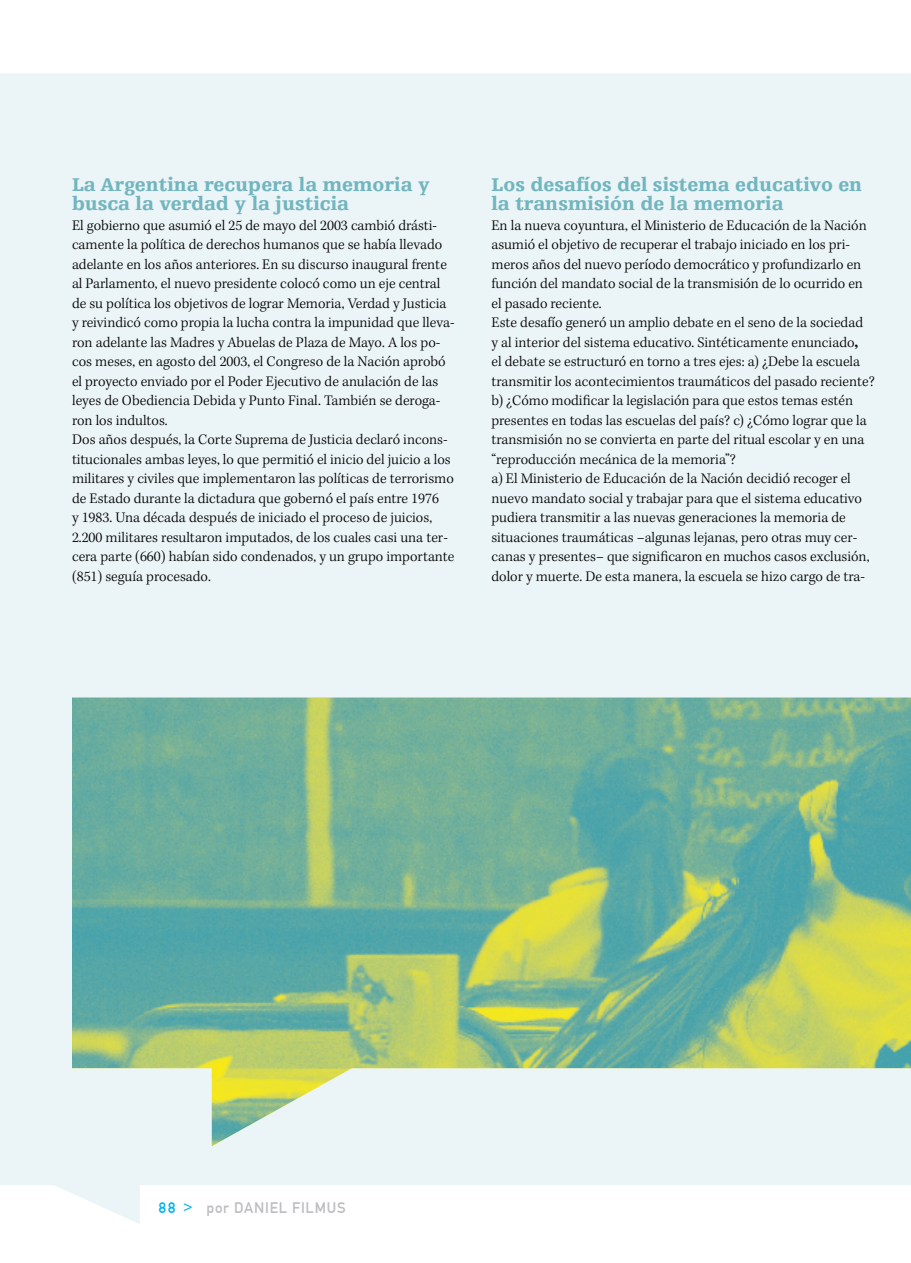
<style>
.page{position:relative;width:911px;height:1263px;background:#fff}
.page>*{position:absolute;margin:0;border:0;box-sizing:border-box;transform-origin:0 0}
.t1{font:900 19.5px/19.5px "Egyptienne F";color:#71b5be}
.t2{font:300 15px/19.5px "Kepler Std";color:#000}
.t3{font:15px "DIN1451 Mittelschrift";letter-spacing:.05em;color:#bcbec0}
.s1{font-weight:700}
.s2{color:#00b3f0}
</style>
<div class="page">
<div style="left:0;top:73px;width:911px;height:1151px;background:#ebf4f7"></div>
<img style="left:72px;top:698px;width:839px;height:448px">
<h1 class="t1" style="left:72px;top:175px;width:360px">La Argentina recupera la memoria y busca la verdad y la justicia</h1>
<p class="t2" style="left:72px;top:216px;width:384px">El gobierno que asumió el 25 de mayo del 2003 cambió drásti&shy;camente la política de derechos humanos que se había llevado adelante en los años anteriores. En su discurso inaugural frente al Parlamento, el nuevo presidente colocó como un eje central de su política los objetivos de lograr Memoria, Verdad y Justicia y reivindicó como propia la lucha contra la impunidad que lleva&shy;ron adelante las Madres y Abuelas de Plaza de Mayo. A los po&shy;cos meses, en agosto del 2003, el Congreso de la Nación aprobó el proyecto enviado por el Poder Ejecutivo de anulación de las leyes de Obediencia Debida y Punto Final. También se deroga&shy;ron los indultos.<br>Dos años después, la Corte Suprema de Justicia declaró incons&shy;titucionales ambas leyes, lo que permitió el inicio del juicio a los militares y civiles que implementaron las políticas de terrorismo de Estado durante la dictadura que gobernó el país entre 1976<br>y 1983. Una década después de iniciado el proceso de juicios, 2.200 militares resultaron imputados, de los cuales casi una ter&shy;cera parte (660) habían sido condenados, y un grupo importante (851) seguía procesado.</p>
<h1 class="t1" style="left:491px;top:175px;width:372px">Los desafíos del sistema educativo en la transmisión de la memoria</h1>
<p class="t2" style="left:491px;top:216px;width:385px">En la nueva coyuntura, el Ministerio de Educación de la Nación asumió el objetivo de recuperar el trabajo iniciado en los pri&shy;meros años del nuevo período democrático y profundizarlo en función del mandato social de la transmisión de lo ocurrido en el pasado reciente.<br>Este desafío generó un amplio debate en el seno de la sociedad<br>y al interior del sistema educativo. Sintéticamente enunciado<span class="s1">,<br></span>el debate se estructuró en torno a tres ejes: a) ¿Debe la escuela transmitir los acontecimientos traumáticos del pasado reciente? b) ¿Cómo modificar la legislación para que estos temas estén presentes en todas las escuelas del país? c) ¿Cómo lograr que la transmisión no se convierta en parte del ritual escolar y en una “reproducción mecánica de la memoria”?<br>a) El Ministerio de Educación de la Nación decidió recoger el nuevo mandato social y trabajar para que el sistema educativo pudiera transmitir a las nuevas generaciones la memoria de situaciones traumáticas –algunas lejanas, pero otras muy cer&shy;canas y presentes– que significaron en muchos casos exclusión, dolor y muerte. De esta manera, la escuela se hizo cargo de tra-</p>
<p class="t3" style="left:159px;top:1199px;width:188px"><span class="s2">88 &gt;</span> POR DANIEL FILMUS</p>
</div>
